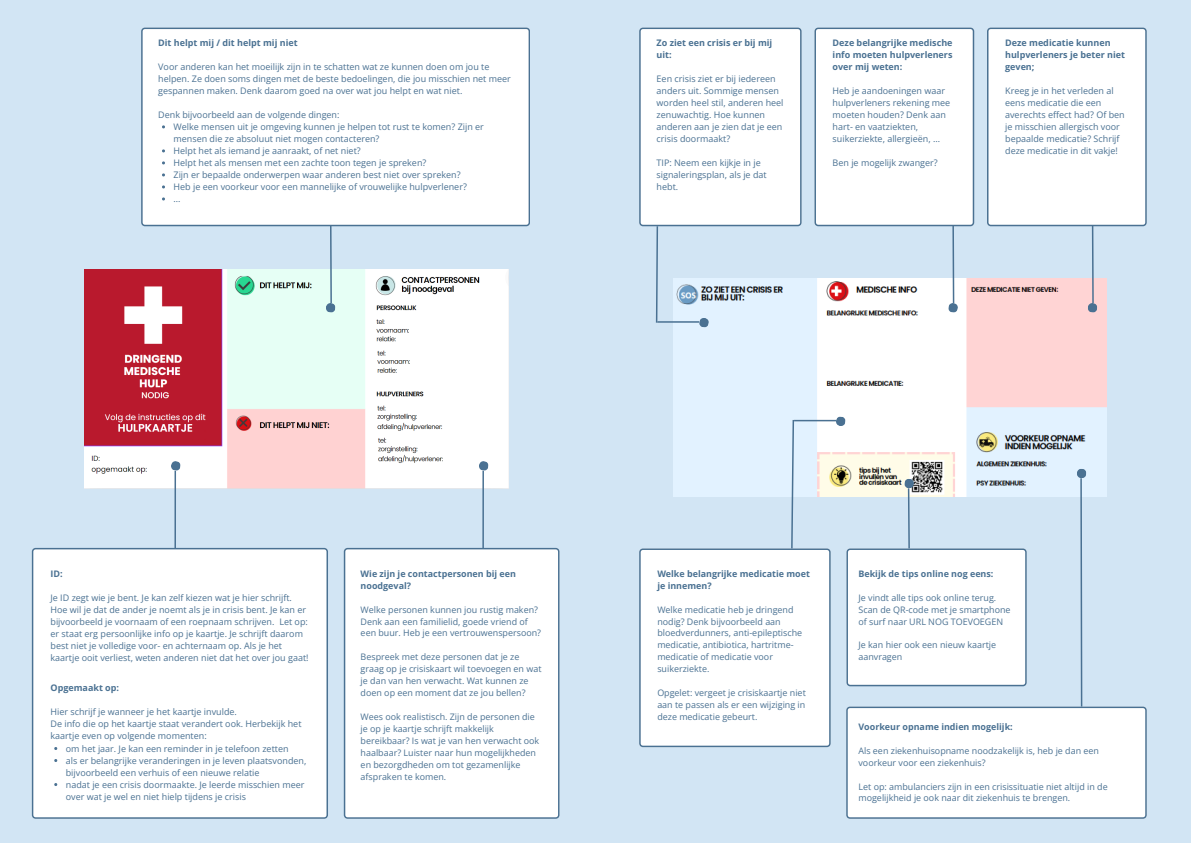
<style>
.page{position:relative;width:1191px;height:843px;background:#fff}
.page>*{position:absolute;margin:0;border:0;box-sizing:border-box;transform-origin:0 0}
.t1{font:9px/12px "Open Sans";color:#4a7192}
.t2{font:700 9px/12px "Open Sans";color:#4a7192}
.t3{font:8.9px/11.9px "Open Sans";color:#4a7192}
.t4{font:700 8.9px/11.9px "Open Sans";color:#4a7192}
</style>
<div class="page">
<div style="left:0;top:0;width:1190px;height:842px;background:#d2e5f4"></div>
<img style="left:673px;top:278px;width:432px;height:138px">
<img style="left:84px;top:270px;width:424px;height:218px">
<div style="left:32px;top:547px;width:296px;height:271px;background:#fff"></div>
<hr style="left:174px;top:470px;width:2px;height:78px;background:#4a7192">
<svg style="left:171px;top:460px;width:10px;height:11px"></svg>
<div style="left:141px;top:28px;width:389px;height:198px;background:#fff"></div>
<svg style="left:325px;top:224px;width:11px;height:89px"></svg>
<div style="left:344px;top:547px;width:215px;height:271px;background:#fff"></div>
<hr style="left:482px;top:470px;width:2px;height:78px;background:#4a7192">
<svg style="left:478px;top:460px;width:10px;height:11px"></svg>
<svg style="left:639px;top:28px;width:162px;height:300px"></svg>
<svg style="left:814px;top:28px;width:160px;height:285px"></svg>
<svg style="left:986px;top:28px;width:160px;height:285px"></svg>
<svg style="left:639px;top:416px;width:507px;height:402px"></svg>
<h1 class="t2" style="left:158px;top:36px;width:141px">Dit helpt mij / dit helpt mij niet</h1>
<p class="t1" style="left:158px;top:60px;width:354px">Voor anderen kan het moeilijk zijn in te schatten wat ze kunnen doen om jou te helpen. Ze doen soms dingen met de beste bedoelingen, die jou misschien net meer gespannen maken. Denk daarom goed na over wat jou helpt en wat niet.</p>
<h2 class="t1" style="left:158px;top:108px;width:183px">Denk bijvoorbeeld aan de volgende dingen:</h2>
<p class="t1" style="left:173px;top:120px;width:312px">Welke mensen uit je omgeving kunnen je helpen tot rust te komen? Zijn er mensen die ze absoluut niet mogen contacteren?</p>
<p class="t1" style="left:173px;top:144px;width:189px">Helpt het als iemand je aanraakt, of net niet?</p>
<p class="t1" style="left:173px;top:156px;width:254px">Helpt het als mensen met een zachte toon tegen je spreken?</p>
<p class="t1" style="left:173px;top:168px;width:288px">Zijn er bepaalde onderwerpen waar anderen best niet over spreken?</p>
<p class="t1" style="left:173px;top:180px;width:295px">Heb je een voorkeur voor een mannelijke of vrouwelijke hulpverlener?</p>
<h2 class="t1" style="left:173px;top:192px;width:9px">...</h2>
<p class="t2" style="left:656px;top:36px;width:117px">Zo ziet een crisis er bij mij uit:</p>
<p class="t1" style="left:656px;top:72px;width:128px">Een crisis ziet er bij iedereen anders uit. Sommige mensen worden heel stil, anderen heel zenuwachtig. Hoe kunnen anderen aan je zien dat je een crisis doormaakt?</p>
<h2 class="t1" style="left:656px;top:156px;width:112px">TIP: Neem een kijkje in je signaleringsplan, als je dat hebt.</h2>
<p class="t2" style="left:832px;top:36px;width:121px;text-align:justify">Deze belangrijke medische info moeten hulpverleners over mij weten:</p>
<p class="t1" style="left:832px;top:84px;width:119px">Heb je aandoeningen waar hulpverleners rekening mee moeten houden? Denk aan hart- en vaatziekten, suikerziekte, allergieën, ...</p>
<h2 class="t1" style="left:832px;top:156px;width:107px">Ben je mogelijk zwanger?</h2>
<p class="t2" style="left:1005px;top:36px;width:121px">Deze medicatie kunnen hulpverleners je beter niet geven;</p>
<p class="t1" style="left:1005px;top:84px;width:121px">Kreeg je in het verleden al eens medicatie die een averechts effect had? Of ben je misschien allergisch voor bepaalde medicatie? Schrijf deze medicatie in dit vakje!</p>
<p class="t2" style="left:50px;top:567px;width:14px">ID:</p>
<p class="t1" style="left:50px;top:591px;width:259px">Je ID zegt wie je bent. Je kan zelf kiezen wat je hier schrijft.<br>Hoe wil je dat de ander je noemt als je in crisis bent. Je kan er bijvoorbeeld je voornaam of een roepnaam schrijven. Let op: er staat erg persoonlijke info op je kaartje. Je schrijft daarom best niet je volledige voor- en achternaam op. Als je het kaartje ooit verliest, weten anderen niet dat het over jou gaat!</p>
<p class="t2" style="left:50px;top:681px;width:70px">Opgemaakt op:</p>
<p class="t1" style="left:50px;top:705px;width:188px">Hier schrijf je wanneer je het kaartje invulde.</p>
<p class="t1" style="left:50px;top:717px;width:252px">De info die op het kaartje staat verandert ook. Herbekijk het kaartje even op volgende momenten:</p>
<p class="t1" style="left:66px;top:741px;width:224px">om het jaar. Je kan een reminder in je telefoon zetten</p>
<p class="t1" style="left:66px;top:753px;width:242px">als er belangrijke veranderingen in je leven plaatsvonden, bijvoorbeeld een verhuis of een nieuwe relatie</p>
<p class="t1" style="left:66px;top:777px;width:240px">nadat je een crisis doormaakte. Je leerde misschien meer over wat je wel en niet hielp tijdens je crisis</p>
<p class="t4" style="left:360px;top:567px;width:157px">Wie zijn je contactpersonen bij een noodgeval?</p>
<p class="t3" style="left:360px;top:603px;width:182px">Welke personen kunnen jou rustig maken?<br>Denk aan een familielid, goede vriend of een buur. Heb je een vertrouwenspersoon?</p>
<p class="t3" style="left:360px;top:650px;width:182px">Bespreek met deze personen dat je ze graag op je crisiskaart wil toevoegen en wat je dan van hen verwacht. Wat kunnen ze doen op een moment dat ze jou bellen?</p>
<h2 class="t3" style="left:360px;top:710px;width:180px">Wees ook realistisch. Zijn de personen die je op je kaartje schrijft makkelijk bereikbaar? Is wat je van hen verwacht ook haalbaar? Luister naar hun mogelijkheden en bezorgdheden om tot gezamenlijke afspraken te komen.</h2>
<h2 class="t4" style="left:657px;top:567px;width:154px">Welke belangrijke medicatie moet je innemen?</h2>
<p class="t3" style="left:657px;top:603px;width:146px">Welke medicatie heb je dringend nodig? Denk bijvoorbeeld aan bloedverdunners, anti-epileptische medicatie, antibiotica, hartritme&shy;medicatie of medicatie voor suikerziekte.</p>
<p class="t3" style="left:657px;top:686px;width:150px;text-align:justify">Opgelet: vergeet je crisiskaartje niet aan te passen als er een wijziging in deze medicatie gebeurt.</p>
<h2 class="t4" style="left:858px;top:567px;width:136px">Bekijk de tips online nog eens:</h2>
<p class="t3" style="left:858px;top:591px;width:154px">Je vindt alle tips ook online terug.<br>Scan de QR-code met je smartphone of surf naar URL NOG TOEVOEGEN</p>
<p class="t3" style="left:858px;top:638px;width:139px">Je kan hier ook een nieuw kaartje aanvragen</p>
<h2 class="t4" style="left:858px;top:720px;width:156px">Voorkeur opname indien mogelijk:</h2>
<p class="t3" style="left:858px;top:744px;width:242px">Als een ziekenhuisopname noodzakelijk is, heb je dan een voorkeur voor een ziekenhuis?</p>
<p class="t3" style="left:858px;top:779px;width:251px">Let op: ambulanciers zijn in een crisissituatie niet altijd in de mogelijkheid je ook naar dit ziekenhuis te brengen.</p>
</div>
